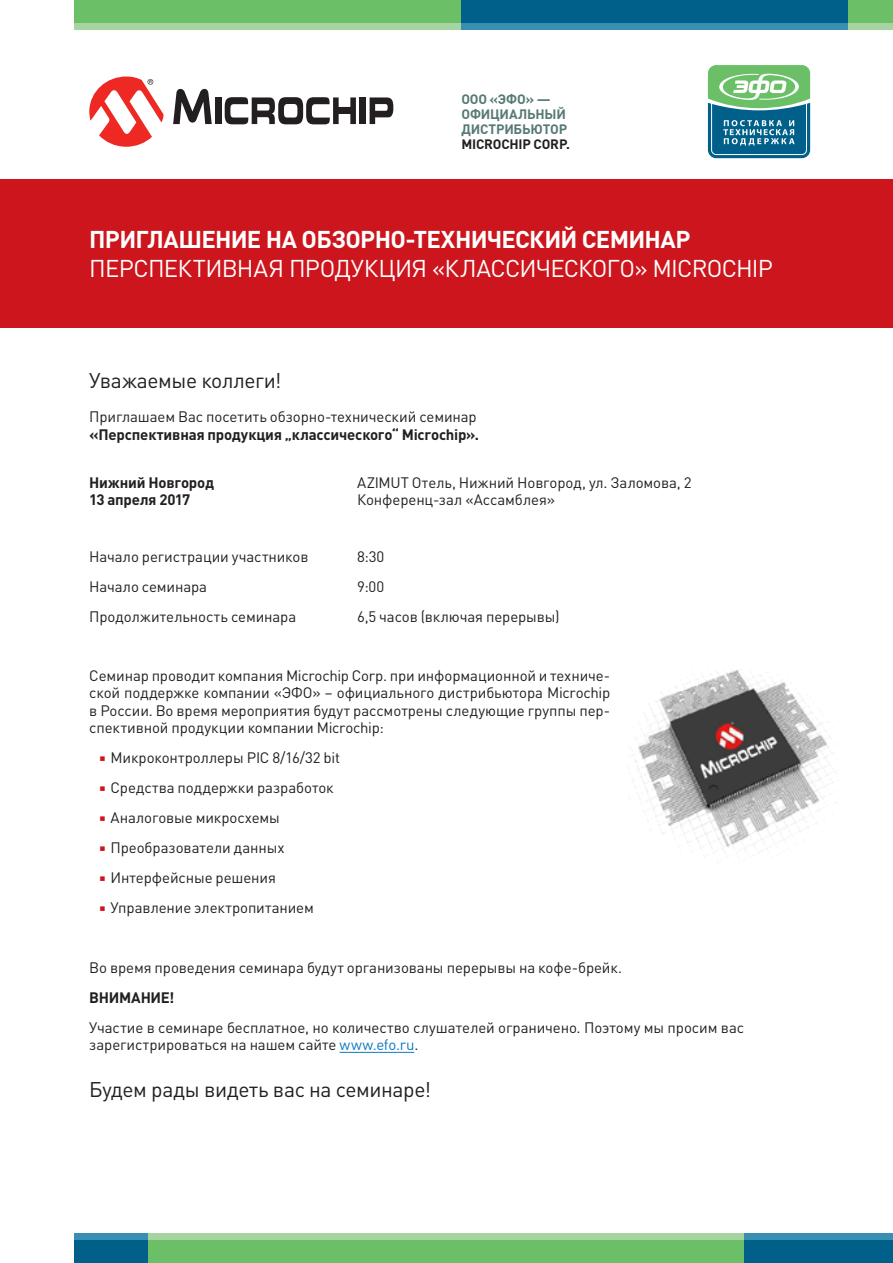
<style>
.page{position:relative;width:893px;height:1263px;background:#fff}
.page>*{position:absolute;margin:0;border:0;box-sizing:border-box;transform-origin:0 0}
.t1{font:24px "DIN Pro";letter-spacing:-.03em;color:#fff}
.t2{font:700 24px "DIN Pro";letter-spacing:-.03em;color:#fff}
.t3{font:21px "DIN Pro";letter-spacing:-.02em;color:#231f20}
.t4{font:15px/17.2px "DIN Pro";letter-spacing:-.005em;color:#231f20}
.t5{font:700 15px/17.2px "DIN Pro";letter-spacing:-.01em;color:#231f20}
.t6{font:700 13.5px/14.9px "DIN Pro";letter-spacing:-.01em;color:#577976}
.t7{font:700 13.5px "DIN Pro";letter-spacing:-.015em;color:#231f20}
.s1{font-family:"Office Type Sans";color:#cd151d}
.s2{color:#107bc1}
</style>
<div class="page">
<div style="left:74px;top:0;width:819px;height:30px;background:#6bc067"></div>
<div style="left:461px;top:0;width:387px;height:30px;background:#006089"></div>
<div style="left:74px;top:23px;width:819px;height:7px;background:#a6d4a0"></div>
<div style="left:461px;top:23px;width:387px;height:7px;background:#388fb3"></div>
<div style="left:74px;top:1233px;width:819px;height:30px;background:#006089"></div>
<div style="left:74px;top:1233px;width:819px;height:6px;background:#388fb3"></div>
<div style="left:149px;top:1233px;width:595px;height:30px;background:#6bc067"></div>
<div style="left:149px;top:1233px;width:595px;height:6px;background:#a6d4a0"></div>
<svg style="left:708px;top:65px;width:102px;height:93px;background:#56a094"></svg>
<div style="left:0;top:179px;width:893px;height:148px;background:#cd151d"></div>
<svg style="left:173px;top:89px;width:39px;height:35px"></svg>
<div style="left:215px;top:97px;width:6px;height:27px;background:#231f20"></div>
<div style="left:360px;top:97px;width:6px;height:27px;background:#231f20"></div>
<svg style="left:370px;top:97px;width:23px;height:27px"></svg>
<svg style="left:225px;top:97px;width:131px;height:27px"></svg>
<svg style="left:89px;top:77px;width:75px;height:70px"></svg>
<hr style="left:340px;top:1052px;width:74px;height:1px;background:#107bc1">
<img style="left:635px;top:670px;width:194px;height:177px">
<p class="t6" style="left:461px;top:91px;width:107px">ООО «ЭФО» —<br>ОФИЦИАЛЬНЫЙ<br>ДИСТРИБЬЮТОР</p>
<p class="t7" style="left:461px;top:135px;width:110px">MICROCHIP CORP.</p>
<h1 class="t2" style="left:89px;top:223px;width:603px">ПРИГЛАШЕНИЕ НА ОБЗОРНО-ТЕХНИЧЕСКИЙ СЕМИНАР</h1>
<h1 class="t1" style="left:89px;top:252px;width:685px">ПЕРСПЕКТИВНАЯ ПРОДУКЦИЯ «КЛАССИЧЕСКОГО» MICROCHIP</h1>
<h2 class="t3" style="left:89px;top:366px;width:194px">Уважаемые коллеги!</h2>
<p class="t4" style="left:89px;top:408px;width:389px">Приглашаем Вас посетить обзорно-технический семинар</p>
<p class="t5" style="left:89px;top:425px;width:391px">«Перспективная продукция „классического“ Microchip».</p>
<p class="t5" style="left:89px;top:473px;width:126px">Нижний Новгород<br>13 апреля 2017</p>
<p class="t4" style="left:357px;top:473px;width:336px">AZIMUT Отель, Нижний Новгород, ул. Заломова, 2<br>Конференц-зал «Ассамблея»</p>
<p class="t4" style="left:89px;top:547px;width:221px">Начало регистрации участников</p>
<p class="t4" style="left:357px;top:547px;width:29px">8:30</p>
<p class="t4" style="left:89px;top:577px;width:119px">Начало семинара</p>
<p class="t4" style="left:357px;top:577px;width:29px">9:00</p>
<p class="t4" style="left:89px;top:607px;width:208px">Продолжительность семинара</p>
<p class="t4" style="left:357px;top:607px;width:204px">6,5 часов (включая перерывы)</p>
<p class="t4" style="left:89px;top:666px;width:522px;text-align:justify">Семинар проводит компания Microchip Corp. при информационной и техниче&shy;ской поддержке компании «ЭФО» – официального дистрибьютора Microchip в России. Во время мероприятия будут рассмотрены следующие группы пер&shy;спективной продукции компании Microchip:</p>
<p class="t4" style="left:98px;top:748px;width:244px"><span class="s1">•</span> Микроконтроллеры PIC 8/16/32 bit</p>
<p class="t4" style="left:98px;top:778px;width:237px"><span class="s1">•</span> Средства поддержки разработок</p>
<p class="t4" style="left:98px;top:808px;width:184px"><span class="s1">•</span> Аналоговые микросхемы</p>
<p class="t4" style="left:98px;top:838px;width:188px"><span class="s1">•</span> Преобразователи данных</p>
<p class="t4" style="left:98px;top:868px;width:180px"><span class="s1">•</span> Интерфейсные решения</p>
<p class="t4" style="left:98px;top:898px;width:218px"><span class="s1">•</span> Управление электропитанием</p>
<p class="t4" style="left:89px;top:958px;width:534px">Во время проведения семинара будут организованы перерывы на кофе-брейк.</p>
<p class="t5" style="left:89px;top:988px;width:87px">ВНИМАНИЕ!</p>
<p class="t4" style="left:89px;top:1018px;width:656px">Участие в семинаре бесплатное, но количество слушателей ограничено. Поэтому мы просим вас зарегистрироваться на нашем сайте <span class="s2">www.efo.ru</span>.</p>
<h2 class="t3" style="left:89px;top:1075px;width:343px">Будем рады видеть вас на семинаре!</h2>
</div>
